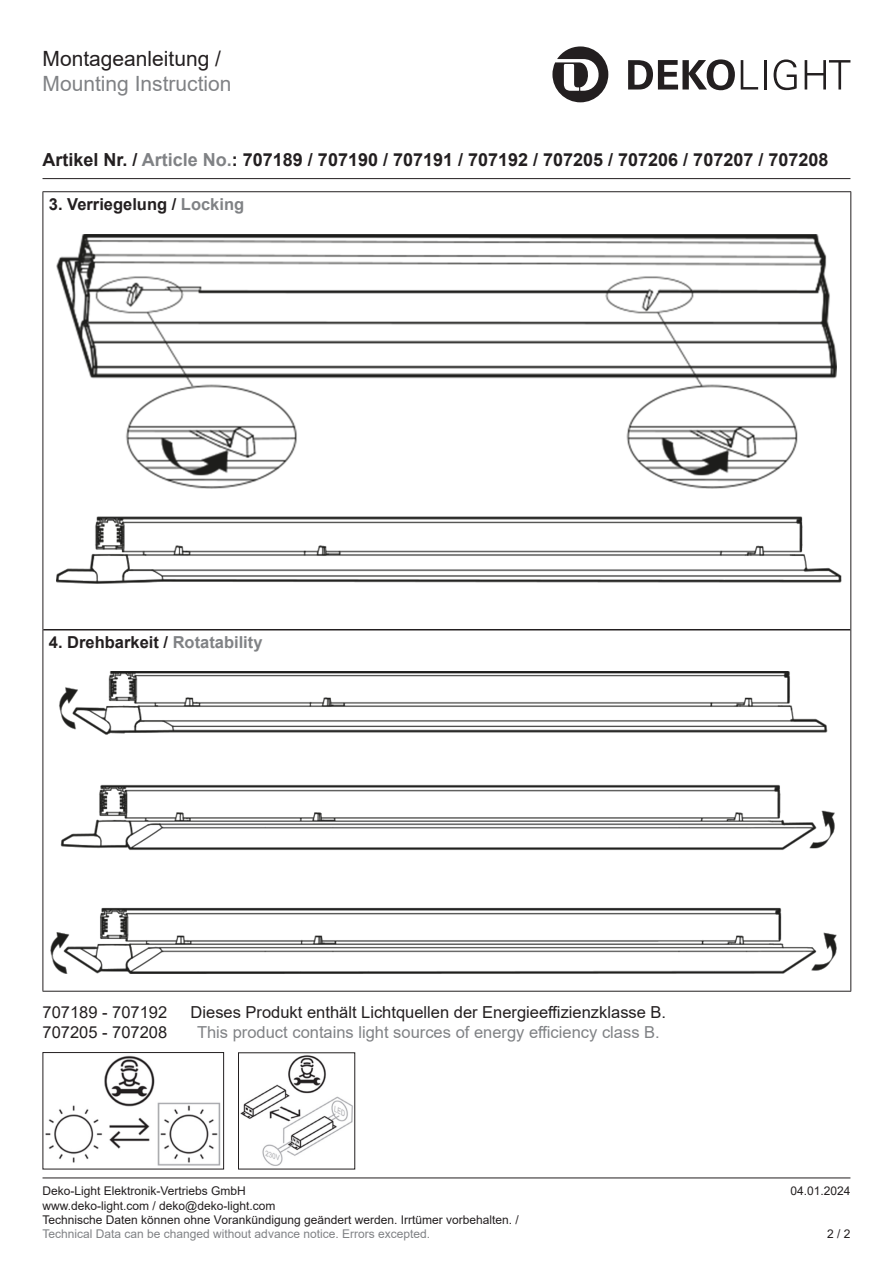
<style>
.page{position:relative;width:893px;height:1263px;background:#fff}
.page>*{position:absolute;margin:0;border:0;box-sizing:border-box;transform-origin:0 0}
.t1{font:21px "Arial";color:#808285}
.t2{font:21px "Arial";color:#231f20}
.Artikel_Nummer{font:700 18px "Arial";color:#231f20}
.Fußtext{font:16.5px "Arial";color:#231f20}
.t3{font:16.5px "Arial";color:#808285}
.Hervorhebung___Wichtig___Achtung{font:700 16.5px "Arial";color:#231f20}
.Lauftext{font:16.5px "Arial";color:#231f20}
.t4{font:12px/14.4px "Arial";color:#231f20}
.t5{font:12px "Arial";color:#808285}
.s1{color:#808285}
</style>
<div class="page">
<hr style="left:43px;top:178px;width:807px;height:1px;background:#231f20">
<svg style="left:552px;top:46px;width:56px;height:56px"></svg>
<svg style="left:628px;top:59px;width:107px;height:31px"></svg>
<svg style="left:741px;top:60px;width:17px;height:30px"></svg>
<hr style="left:764px;top:60px;width:2px;height:30px;background:#231f20">
<svg style="left:774px;top:59px;width:23px;height:31px"></svg>
<svg style="left:805px;top:60px;width:45px;height:30px"></svg>
<hr style="left:43px;top:629px;width:807px;height:1px;background:#231f20">
<hr style="left:43px;top:191px;width:808px;height:1px;background:#231f20">
<hr style="left:43px;top:192px;width:1px;height:438px;background:#231f20">
<hr style="left:850px;top:192px;width:1px;height:438px;background:#231f20">
<hr style="left:43px;top:630px;width:1px;height:361px;background:#231f20">
<hr style="left:850px;top:630px;width:1px;height:361px;background:#231f20">
<hr style="left:43px;top:991px;width:808px;height:1px;background:#231f20">
<img style="left:56px;top:235px;width:781px;height:253px">
<hr style="left:43px;top:1177px;width:807px;height:1px;background:#231f20">
<img style="left:56px;top:517px;width:785px;height:66px">
<img style="left:51px;top:671px;width:786px;height:303px">
<img style="left:240px;top:1055px;width:113px;height:111px">
<img style="left:45px;top:1055px;width:176px;height:111px">
<div style="left:43px;top:1052px;width:181px;height:117px;border:1px solid #231f20"></div>
<h1 class="t2" style="left:43px;top:44px;width:180px">Montageanleitung /</h1>
<h1 class="t1" style="left:43px;top:69px;width:191px">Mounting Instruction</h1>
<p class="Artikel_Nummer" style="left:43px;top:147px;width:787px">Artikel Nr. / <span class="s1">Article No.</span>: 707189 / 707190 / 707191 / 707192 / 707205 / 707206 / 707207 / 707208</p>
<p class="Hervorhebung___Wichtig___Achtung" style="left:49px;top:192px;width:197px">3. Verriegelung / <span class="s1">Locking</span></p>
<p class="Hervorhebung___Wichtig___Achtung" style="left:49px;top:630px;width:215px">4. Drehbarkeit / <span class="s1">Rotatability</span></p>
<p class="Lauftext" style="left:43px;top:1001px;width:126px">707189 - 707192</p>
<p class="Lauftext" style="left:43px;top:1020px;width:126px">707205 - 707208</p>
<p class="Fußtext" style="left:191px;top:1001px;width:477px">Dieses Produkt enthält Lichtquellen der Energieeffizienzklasse B.</p>
<p class="t3" style="left:197px;top:1020px;width:464px">This product contains light sources of energy efficiency class B.</p>
<p class="t4" style="left:43px;top:1184px;width:205px">Deko-Light Elektronik-Vertriebs GmbH</p>
<p class="t4" style="left:790px;top:1184px;width:62px">04.01.2024</p>
<p class="t4" style="left:43px;top:1198px;width:478px">www.deko-light.com / deko@deko-light.com<br>Technische Daten können ohne Vorankündigung geändert werden. Irrtümer vorbehalten. /</p>
<p class="t5" style="left:43px;top:1226px;width:389px">Technical Data can be changed without advance notice. Errors excepted.</p>
<p class="t4" style="left:827px;top:1227px;width:25px">2 / 2</p>
</div>
